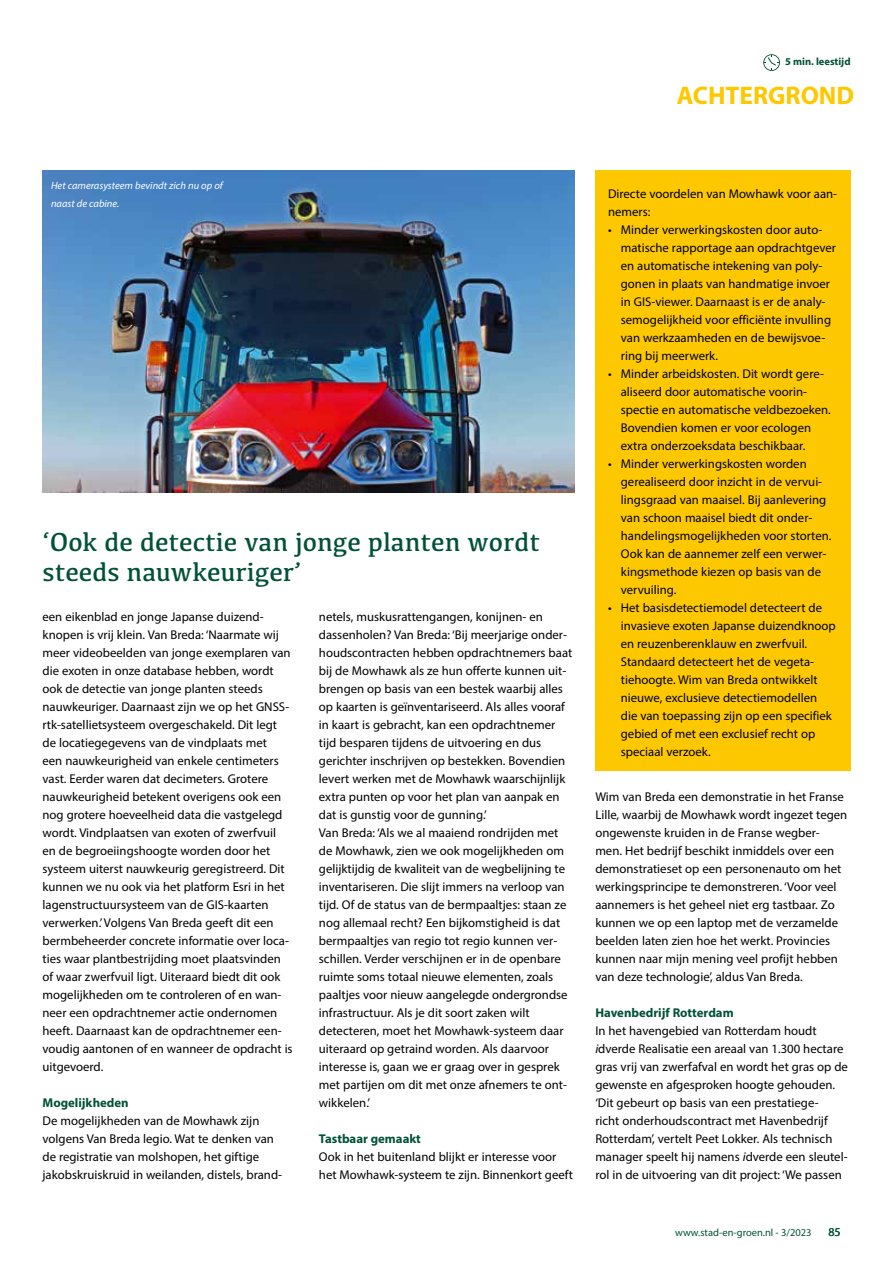
<style>
.page{position:relative;width:893px;height:1263px;background:#fff}
.page>*{position:absolute;margin:0;border:0;box-sizing:border-box;transform-origin:0 0}
.t1{font:27px/30px "Kefa";color:#005139}
.t2{font:700 25.5px "Myriad Pro";color:#fec800}
.t3{font:12.75px/18px "Myriad Pro";color:#000}
.t4{font:700 12.75px "Myriad Pro";color:#005139}
.t5{font:12px "Myriad Pro";color:#005139}
.t6{font:italic 10.5px/18px "Myriad Pro";color:#fff}
.t7{font:10.5px "Myriad Pro";color:#005139}
.t8{font:700 10.5px "Myriad Pro";color:#005139}
.s1{font-style:italic}
</style>
<div class="page">
<div style="left:595px;top:170px;width:255px;height:600px;background:#fec800"></div>
<img style="left:43px;top:170px;width:531px;height:323px">
<svg style="left:763px;top:54px;width:17px;height:17px"></svg>
<p class="t8" style="left:785px;top:55px;width:67px">5 min. leestijd</p>
<h2 class="t2" style="left:677px;top:79px;width:179px">ACHTERGROND</h2>
<p class="t6" style="left:51px;top:176px;width:173px">Het camerasysteem bevindt zich nu op of naast de cabine.</p>
<h1 class="t1" style="left:43px;top:526px;width:499px">‘Ook de detectie van jonge planten wordt steeds nauwkeuriger’</h1>
<p class="t3" style="left:43px;top:608px;width:252px">een eikenblad en jonge Japanse duizend&shy;knopen is vrij klein. Van Breda: ‘Naarmate wij meer videobeelden van jonge exemplaren van die exoten in onze database hebben, wordt ook de detectie van jonge planten steeds nauwkeuriger. Daarnaast zijn we op het GNSS&shy;rtk-satellietsysteem overgeschakeld. Dit legt de locatiegegevens van de vindplaats met<br>een nauwkeurigheid van enkele centimeters vast. Eerder waren dat decimeters. Grotere nauwkeurigheid betekent overigens ook een nog grotere hoeveelheid data die vastgelegd wordt. Vindplaatsen van exoten of zwerfvuil en de begroeiingshoogte worden door het systeem uiterst nauwkeurig geregistreerd. Dit kunnen we nu ook via het platform Esri in het lagenstructuursysteem van de GIS-kaarten verwerken.’ Volgens Van Breda geeft dit een bermbeheerder concrete informatie over loca&shy;ties waar plantbestrijding moet plaatsvinden of waar zwerfvuil ligt. Uiteraard biedt dit ook mogelijkheden om te controleren of en wan&shy;neer een opdrachtnemer actie ondernomen heeft. Daarnaast kan de opdrachtnemer een&shy;voudig aantonen of en wanneer de opdracht is uitgevoerd.</p>
<p class="t4" style="left:43px;top:1094px;width:88px">Mogelijkheden</p>
<p class="t3" style="left:43px;top:1112px;width:241px">De mogelijkheden van de Mowhawk zijn volgens Van Breda legio. Wat te denken van de registratie van molshopen, het giftige jakobskruiskruid in weilanden, distels, brand-</p>
<p class="t3" style="left:319px;top:608px;width:255px">netels, muskusrattengangen, konijnen- en dassenholen? Van Breda: ‘Bij meerjarige onder&shy;houdscontracten hebben opdrachtnemers baat bij de Mowhawk als ze hun offerte kunnen uit&shy;brengen op basis van een bestek waarbij alles op kaarten is geïnventariseerd. Als alles vooraf in kaart is gebracht, kan een opdrachtnemer tijd besparen tijdens de uitvoering en dus gerichter inschrijven op bestekken. Bovendien levert werken met de Mowhawk waarschijnlijk extra punten op voor het plan van aanpak en dat is gunstig voor de gunning.’<br>Van Breda: ‘Als we al maaiend rondrijden met de Mowhawk, zien we ook mogelijkheden om gelijktijdig de kwaliteit van de wegbelijning te inventariseren. Die slijt immers na verloop van tijd. Of de status van de bermpaaltjes: staan ze nog allemaal recht? Een bijkomstigheid is dat bermpaaltjes van regio tot regio kunnen ver&shy;schillen. Verder verschijnen er in de openbare ruimte soms totaal nieuwe elementen, zoals paaltjes voor nieuw aangelegde ondergrondse infrastructuur. Als je dit soort zaken wilt detecteren, moet het Mowhawk-systeem daar uiteraard op getraind worden. Als daarvoor interesse is, gaan we er graag over in gesprek met partijen om dit met onze afnemers te ont&shy;wikkelen.’</p>
<p class="t4" style="left:319px;top:1131px;width:104px">Tastbaar gemaakt</p>
<p class="t3" style="left:319px;top:1148px;width:255px">Ook in het buitenland blijkt er interesse voor het Mowhawk-systeem te zijn. Binnenkort geeft</p>
<p class="t3" style="left:608px;top:185px;width:231px">Directe voordelen van Mowhawk voor aan&shy;nemers:</p>
<p class="t3" style="left:621px;top:221px;width:217px;text-indent:-13px">• Minder verwerkingskosten door auto&shy;matische rapportage aan opdrachtgever en automatische intekening van poly&shy;gonen in plaats van handmatige invoer in GIS-viewer. Daarnaast is er de analy&shy;semogelijkheid voor efficiënte invulling van werkzaamheden en de bewijsvoe&shy;ring bij meerwerk.</p>
<p class="t3" style="left:621px;top:365px;width:212px;text-indent:-13px">• Minder arbeidskosten. Dit wordt gere&shy;aliseerd door automatische voorin&shy;spectie en automatische veldbezoeken.<br>Bovendien komen er voor ecologen extra onderzoeksdata beschikbaar.</p>
<p class="t3" style="left:621px;top:455px;width:212px;text-indent:-13px">• Minder verwerkingskosten worden gerealiseerd door inzicht in de vervui&shy;lingsgraad van maaisel. Bij aanlevering van schoon maaisel biedt dit onder&shy;handelingsmogelijkheden voor storten.<br>Ook kan de aannemer zelf een verwer&shy;kingsmethode kiezen op basis van de vervuiling.</p>
<p class="t3" style="left:621px;top:599px;width:217px;text-indent:-13px">• Het basisdetectiemodel detecteert de invasieve exoten Japanse duizendknoop en reuzenberenklauw en zwerfvuil.<br>Standaard detecteert het de vegeta&shy;tiehoogte. Wim van Breda ontwikkelt nieuwe, exclusieve detectiemodellen die van toepassing zijn op een specifiek gebied of met een exclusief recht op speciaal verzoek.</p>
<p class="t3" style="left:595px;top:788px;width:253px">Wim van Breda een demonstratie in het Franse Lille, waarbij de Mowhawk wordt ingezet tegen ongewenste kruiden in de Franse wegber&shy;men. Het bedrijf beschikt inmiddels over een demonstratieset op een personenauto om het werkingsprincipe te demonstreren. ‘Voor veel aannemers is het geheel niet erg tastbaar. Zo kunnen we op een laptop met de verzamelde beelden laten zien hoe het werkt. Provincies kunnen naar mijn mening veel profijt hebben van deze technologie’, aldus Van Breda.</p>
<p class="t4" style="left:595px;top:1005px;width:140px">Havenbedrijf Rotterdam</p>
<p class="t3" style="left:595px;top:1022px;width:254px">In het havengebied van Rotterdam houdt <span class="s1">i</span>dverde Realisatie een areaal van 1.300 hectare gras vrij van zwerfafval en wordt het gras op de gewenste en afgesproken hoogte gehouden. ‘Dit gebeurt op basis van een prestatiege-<br>richt onderhoudscontract met Havenbedrijf Rotterdam’, vertelt Peet Lokker. Als technisch manager speelt hij namens <span class="s1">i</span>dverde een sleutel&shy;rol in de uitvoering van dit project: ‘We passen</p>
<p class="t7" style="left:675px;top:1226px;width:138px">www.stad-en-groen.nl - 3/2023</p>
<p class="t5" style="left:828px;top:1224px;width:14px">85</p>
</div>
